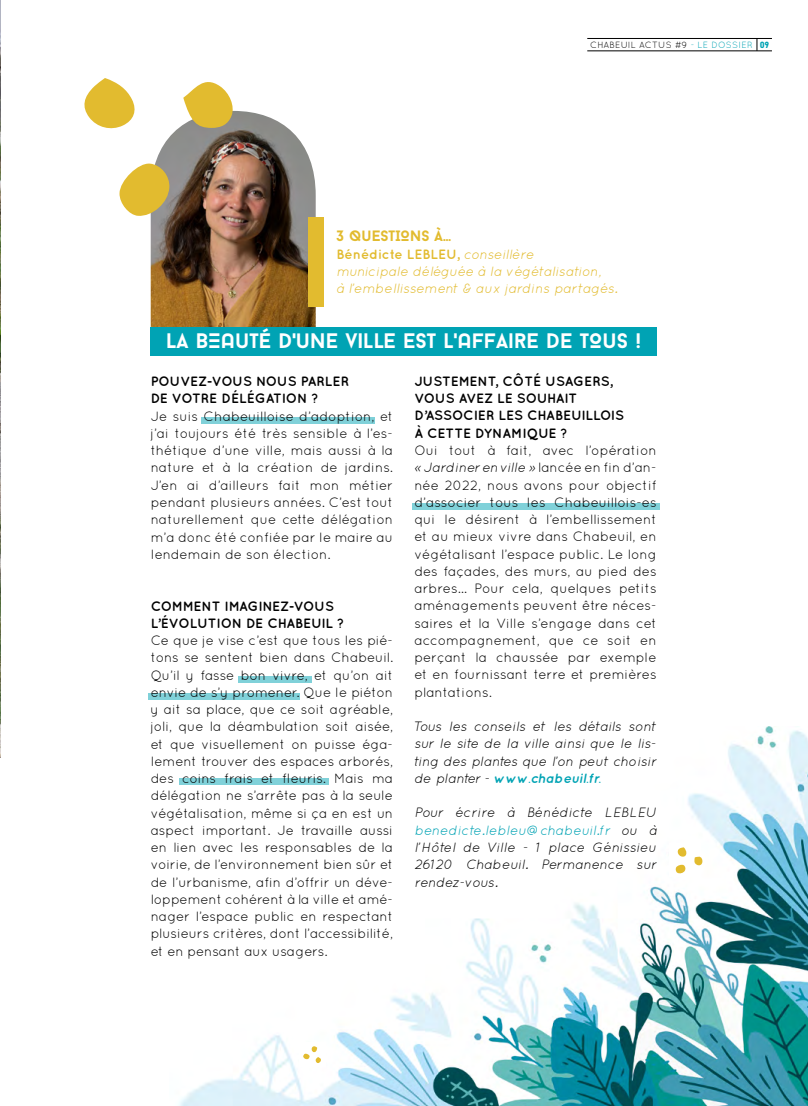
<style>
.page{position:relative;width:808px;height:1106px;background:#fff}
.page>*{position:absolute;margin:0;border:0;box-sizing:border-box;transform-origin:0 0}
.t1{font:700 21px "Baron Neue";color:#fff}
.t2{font:700 15px "Baron Neue";color:#e2bb2f}
.t3{font:13.5px/17.2px "Quicksand";letter-spacing:-.005em;color:#000;text-align:justify}
.t4{font:italic 13.5px/17.2px "Quicksand";color:#000;text-align:justify}
.t5{font:700 13.5px/17.2px "Quicksand";color:#000}
.t6{font:italic 13.5px/17.2px "Quicksand";color:#e2bb2f}
.t7{font:9px "Quicksand";letter-spacing:.03em;color:#000}
.t8{font:900 9px "Baron Neue";color:#00a3b4}
.s1{color:#00a3b4}
.s2{font-weight:700;font-style:normal}
.s3{font-style:italic}
.s4{font-weight:700;color:#00a3b4}
</style>
<div class="page">
<img style="left:178px;top:727px;width:630px;height:379px">
<div style="left:669px;top:843px;width:31px;height:34px;background:#fff"></div>
<div style="left:299px;top:1042px;width:26px;height:24px;background:#fff"></div>
<svg style="left:757px;top:39px;width:1px;height:12px"></svg>
<img style="left:151px;top:111px;width:165px;height:216px">
<div style="left:151px;top:327px;width:506px;height:28px;background:#00a3b4"></div>
<div style="left:202px;top:417px;width:173px;height:6px;background:#80d1d9"></div>
<div style="left:238px;top:676px;width:73px;height:6px;background:#80d1d9"></div>
<div style="left:149px;top:693px;width:151px;height:6px;background:#80d1d9"></div>
<div style="left:179px;top:778px;width:150px;height:7px;background:#80d1d9"></div>
<div style="left:412px;top:503px;width:247px;height:6px;background:#80d1d9"></div>
<div style="left:308px;top:217px;width:15px;height:90px;background:#e2bb2f"></div>
<svg style="left:119px;top:162px;width:51px;height:55px"></svg>
<svg style="left:84px;top:78px;width:51px;height:51px"></svg>
<svg style="left:183px;top:82px;width:52px;height:46px"></svg>
<hr style="left:587px;top:38px;width:185px;height:1px;background:#000">
<hr style="left:587px;top:51px;width:185px;height:1px;background:#000">
<svg style="left:675px;top:864px;width:11px;height:10px"></svg>
<svg style="left:677px;top:847px;width:9px;height:9px"></svg>
<svg style="left:694px;top:855px;width:9px;height:10px"></svg>
<svg style="left:303px;top:1046px;width:18px;height:17px"></svg>
<img style="left:0;top:0;width:1px;height:757px">
<p class="t7" style="left:590px;top:39px;width:164px">CHABEUIL ACTUS #9 <span class="s1">- LE DOSSIER</span></p>
<p class="t8" style="left:760px;top:39px;width:11px">09</p>
<p class="t2" style="left:336px;top:227px;width:116px">3 QUESTIONS À…</p>
<p class="t6" style="left:336px;top:245px;width:283px"><span class="s2">Bénédicte LEBLEU,</span> conseillère<br>municipale déléguée à la végétalisation,<br>à l’embellissement &amp; aux jardins partagés.</p>
<h1 class="t1" style="left:166px;top:328px;width:477px">LA BEAUTÉ D'UNE VILLE EST L'AFFAIRE DE TOUS !</h1>
<p class="t5" style="left:151px;top:372px;width:200px">POUVEZ-VOUS NOUS PARLER<br>DE VOTRE DÉLÉGATION ?</p>
<p class="t3" style="left:151px;top:407px;width:244px">Je suis Chabeuilloise d’adoption, et j’ai toujours été très sensible à l’es&shy;thétique d’une ville, mais aussi à la nature et à la création de jardins.<br>J’en ai d’ailleurs fait mon métier pendant plusieurs années. C’est tout naturellement que cette délégation m’a donc été confiée par le maire au lendemain de son élection.</p>
<p class="t5" style="left:151px;top:597px;width:195px">COMMENT IMAGINEZ-VOUS<br>L’ÉVOLUTION DE CHABEUIL ?</p>
<p class="t3" style="left:151px;top:631px;width:244px">Ce que je vise c’est que tous les pié&shy;tons se sentent bien dans Chabeuil.<br>Qu’il y fasse bon vivre, et qu’on ait envie de s’y promener. Que le piéton y ait sa place, que ce soit agréable, joli, que la déambulation soit aisée, et que visuellement on puisse éga&shy;lement trouver des espaces arborés, des coins frais et fleuris. Mais ma délégation ne s’arrête pas à la seule végétalisation, même si ça en est un aspect important. Je travaille aussi en lien avec les responsables de la voirie, de l’environnement bien sûr et de l’urbanisme, afin d’offrir un déve&shy;loppement cohérent à la ville et amé&shy;nager l’espace public en respectant plusieurs critères, dont l’accessibilité, et en pensant aux usagers.</p>
<p class="t5" style="left:414px;top:372px;width:211px">JUSTEMENT, CÔTÉ USAGERS,<br>VOUS AVEZ LE SOUHAIT<br>D’ASSOCIER LES CHABEUILLOIS<br>À CETTE DYNAMIQUE ?</p>
<p class="t3" style="left:414px;top:441px;width:244px">Oui tout à fait, avec l’opération <span class="s3">« Jardiner en ville »</span> lancée en fin d’an&shy;née 2022, nous avons pour objectif d’associer tous les Chabeuillois-es qui le désirent à l’embellissement et au mieux vivre dans Chabeuil, en végétalisant l’espace public. Le long des façades, des murs, au pied des arbres… Pour cela, quelques petits aménagements peuvent être néces&shy;saires et la Ville s’engage dans cet accompagnement, que ce soit en perçant la chaussée par exemple et en fournissant terre et premières plantations.</p>
<p class="t4" style="left:414px;top:717px;width:244px">Tous les conseils et les détails sont sur le site de la ville ainsi que le lis&shy;ting des plantes que l’on peut choisir de planter - <span class="s4">www.chabeuil.fr.</span></p>
<p class="t4" style="left:414px;top:804px;width:244px">Pour écrire à Bénédicte LEBLEU <span class="s1">benedicte.lebleu@chabeuil.fr</span> ou à l’Hôtel de Ville - 1 place Génissieu 26120 Chabeuil. Permanence sur rendez-vous.</p>
</div>
